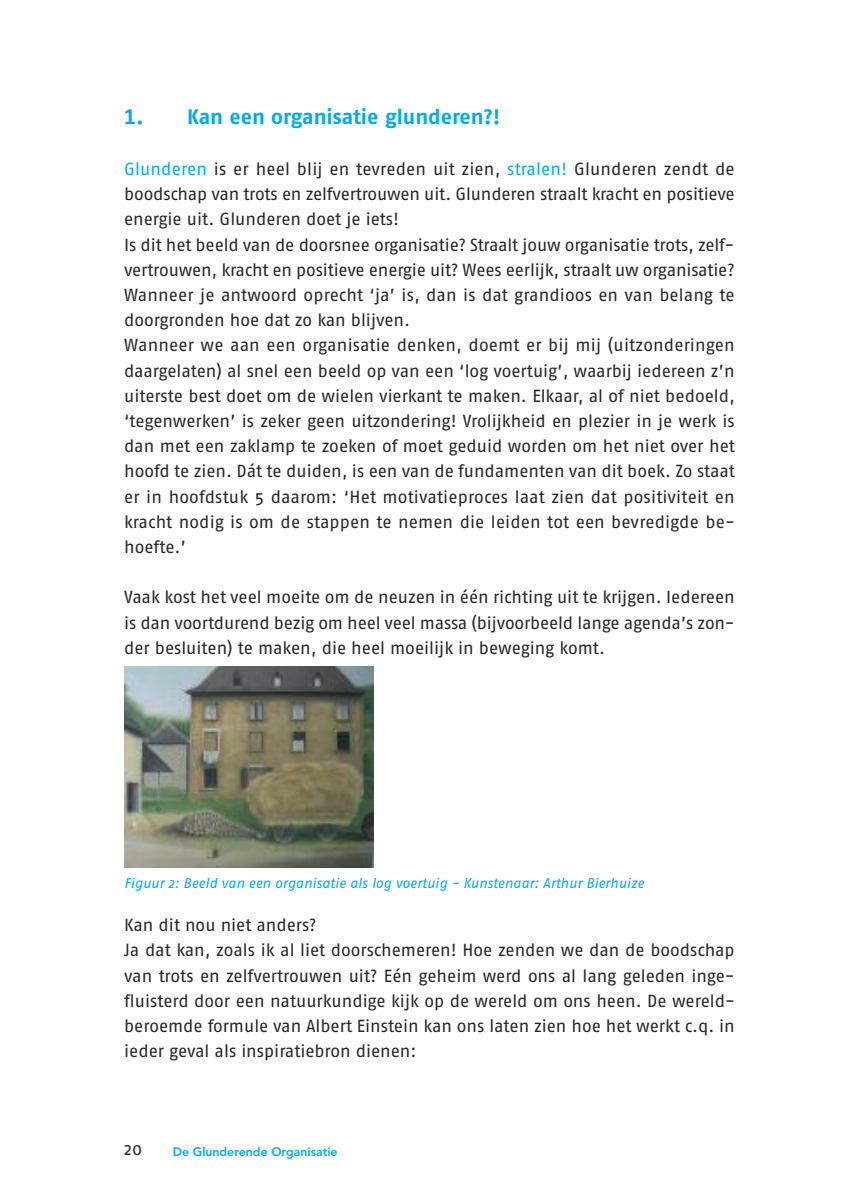
<style>
.page{position:relative;width:844px;height:1191px;background:#fff}
.page>*{position:absolute;margin:0;border:0;box-sizing:border-box;transform-origin:0 0}
.t1{font:21px "Fago No Bold Tf";color:#00acec}
.t2{font:18.9px "Palatino";color:#000}
.t3{font:17.5px/25.2px "Fago No";letter-spacing:-.005em;color:#272526}
.t4{font:italic 14px "Fago No";color:#00acec}
.t5{font:800 12.25px "Avenir";color:#00acec}
.s1{color:#00acec}
</style>
<div class="page">
<img style="left:125px;top:666px;width:249px;height:201px">
<p class="t1" style="left:124px;top:110px;width:378px">1. Kan een organisatie glunderen?!</p>
<p class="t3" style="left:124px;top:158px;width:612px"><span class="s1">Glunderen</span> is er heel blij en tevreden uit zien, <span class="s1">stralen!</span> Glunderen zendt de boodschap van trots en zelfvertrouwen uit. Glunderen straalt kracht en positieve energie uit. Glunderen doet je iets!<br>Is dit het beeld van de doorsnee organisatie? Straalt jouw organisatie trots, zelf&shy;vertrouwen, kracht en positieve energie uit? Wees eerlijk, straalt uw organisatie?<br>Wanneer je antwoord oprecht ‘ja’ is, dan is dat grandioos en van belang te doorgronden hoe dat zo kan blijven.<br>Wanneer we aan een organisatie denken, doemt er bij mij (uitzonderingen daargelaten) al snel een beeld op van een ‘log voertuig’, waarbij iedereen z’n uiterste best doet om de wielen vierkant te maken. Elkaar, al of niet bedoeld, ‘tegenwerken’ is zeker geen uitzondering! Vrolijkheid en plezier in je werk is dan met een zaklamp te zoeken of moet geduid worden om het niet over het hoofd te zien. Dát te duiden, is een van de fundamenten van dit boek. Zo staat er in hoofdstuk 5 daarom: ‘Het motivatieproces laat zien dat positiviteit en kracht nodig is om de stappen te nemen die leiden tot een bevredigde be&shy;hoefte.’</p>
<p class="t3" style="left:124px;top:586px;width:612px;text-align:justify">Vaak kost het veel moeite om de neuzen in één richting uit te krijgen. Iedereen is dan voortdurend bezig om heel veel massa (bijvoorbeeld lange agenda’s zon&shy;der besluiten) te maken, die heel moeilijk in beweging komt.</p>
<p class="t4" style="left:124px;top:878px;width:521px">Figuur 2: Beeld van een organisatie als log voertuig - Kunstenaar: Arthur Bierhuize</p>
<p class="t3" style="left:124px;top:914px;width:612px">Kan dit nou niet anders?<br>Ja dat kan, zoals ik al liet doorschemeren! Hoe zenden we dan de boodschap van trots en zelfvertrouwen uit? Eén geheim werd ons al lang geleden inge&shy;fluisterd door een natuurkundige kijk op de wereld om ons heen. De wereld&shy;beroemde formule van Albert Einstein kan ons laten zien hoe het werkt c.q. in ieder geval als inspiratiebron dienen:</p>
<p class="t2" style="left:125px;top:970px;width:8px">-</p>
<p class="t3" style="left:124px;top:1138px;width:20px">20</p>
<p class="t5" style="left:173px;top:1146px;width:166px">De Glunderende Organisatie</p>
</div>
